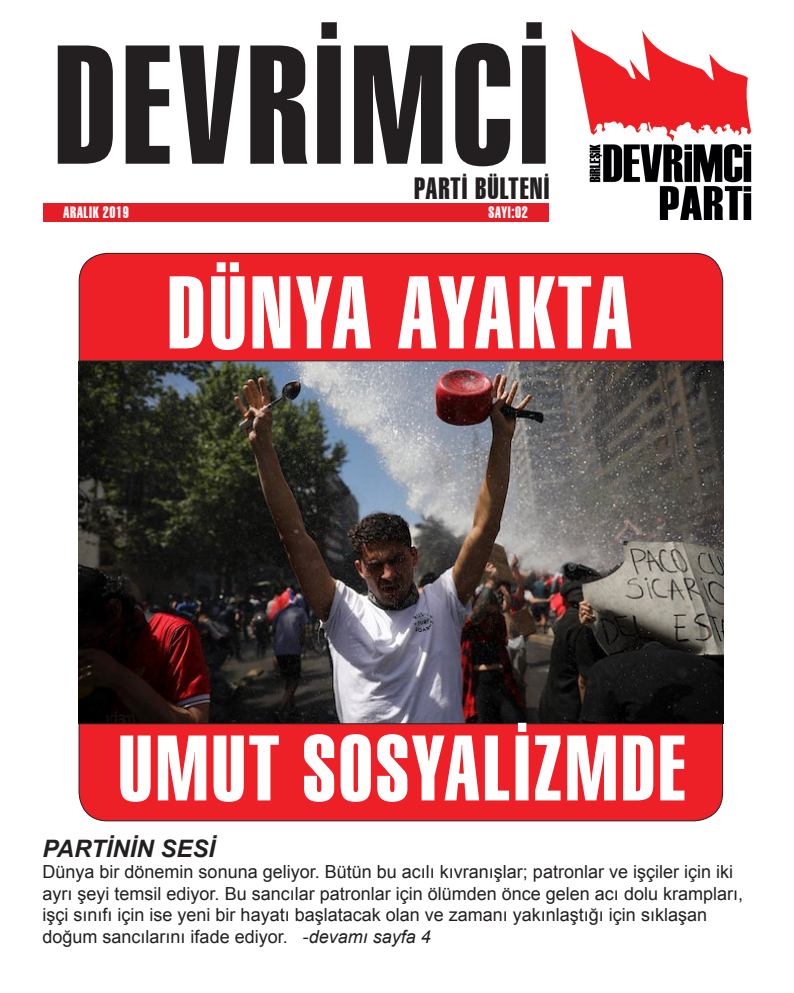
<style>
.page{position:relative;width:794px;height:993px;background:#fff}
.page>*{position:absolute;margin:0;border:0;box-sizing:border-box;transform-origin:0 0}
.metinn{font:164px "Swiss 911 BT Extra Compressed";letter-spacing:.035em;color:#231f20}
.metinn-2{font:100px "Swiss 911 BT Extra Compressed";letter-spacing:.035em;color:#fff}
.metinn-3{font:90px "Swiss 911 BT Extra Compressed";letter-spacing:.035em;color:#fff}
.metinn-4{font:30px "Swiss 911 BT Extra Compressed";letter-spacing:.035em;color:#231f20}
.t1{font:italic 700 24px "Arial";color:#231f20}
.t2{font:18px/21.6px "Arial";color:#231f20}
.metinn-5{font:16px "Swiss 911 BT Extra Compressed";letter-spacing:.035em;color:#fff}
.s1{font-style:italic}
</style>
<div class="page">
<img style="left:571px;top:29px;width:181px;height:191px">
<div style="left:43px;top:203px;width:506px;height:18px;background:#e41e27"></div>
<img style="left:79px;top:362px;width:644px;height:360px">
<div style="left:78px;top:252px;width:645px;height:110px;background:#ee2027"></div>
<div style="left:78px;top:722px;width:645px;height:99px;background:#ee2027"></div>
<p class="metinn" style="left:54px;top:13px;width:497px">DEVRİMCİ</p>
<p class="metinn-4" style="left:414px;top:171px;width:137px">PARTİ BÜLTENİ</p>
<p class="metinn-5" style="left:63px;top:203px;width:67px">ARALIK 2019</p>
<p class="metinn-5" style="left:488px;top:203px;width:41px">SAYI:02</p>
<p class="metinn-2" style="left:167px;top:256px;width:466px">DÜNYA AYAKTA</p>
<p class="metinn-3" style="left:118px;top:717px;width:569px">UMUT SOSYALİZMDE</p>
<p class="t1" style="left:43px;top:831px;width:174px">PARTİNİN SESİ</p>
<p class="t2" style="left:43px;top:860px;width:702px">Dünya bir dönemin sonuna geliyor. Bütün bu acılı kıvranışlar; patronlar ve işçiler için iki ayrı şeyi temsil ediyor. Bu sancılar patronlar için ölümden önce gelen acı dolu krampları, işçi sınıfı için ise yeni bir hayatı başlatacak olan ve zamanı yakınlaştığı için sıklaşan doğum sancılarını ifade ediyor. -<span class="s1">devamı sayfa 4</span></p>
</div>
